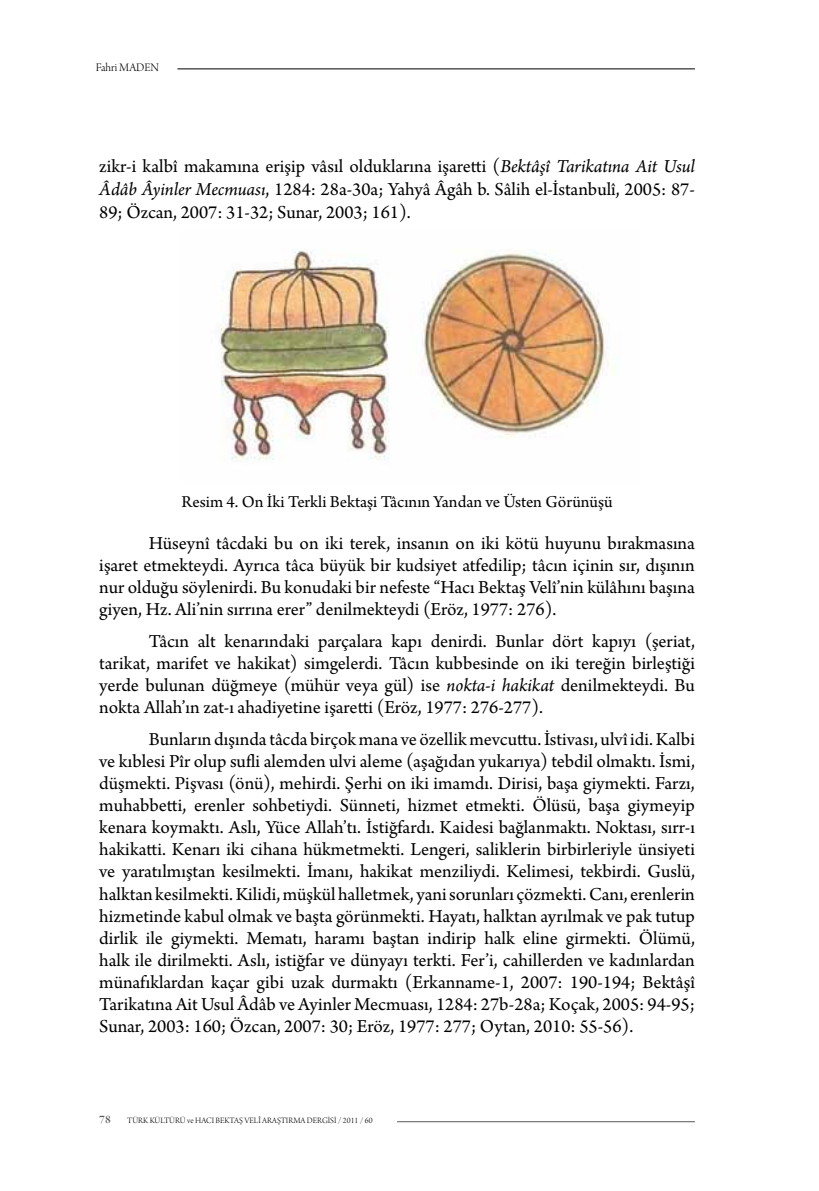
<style>
.page{position:relative;width:819px;height:1191px;background:#fff}
.page>*{position:absolute;margin:0;border:0;box-sizing:border-box;transform-origin:0 0}
.t1{font:19.25px/22.1px "Arno Pro";color:#000;text-align:justify}
.t2{font:17.5px "Arno Pro";color:#000}
.t3{font:12.25px "Arno Pro Light Display";color:#000}
.t4{font:12.25px "Arno Pro Smbd Display";color:#58595b}
.t5{font:8.75px "Arno Pro Light Display";color:#000}
.s1{font-style:italic}
</style>
<div class="page">
<hr style="left:177px;top:68px;width:517px;height:1px;background:#000">
<hr style="left:397px;top:1121px;width:297px;height:1px;background:#58595b">
<img style="left:219px;top:249px;width:397px;height:212px">
<p class="t3" style="left:96px;top:61px;width:65px">Fahri MADEN</p>
<p class="t1" style="left:99px;top:156px;width:597px;line-height:22.8px">zikr-i kalbî makamına erişip vâsıl olduklarına işaretti (<span class="s1">Bektâşî Tarikatına Ait Usul Âdâb Âyinler Mecmuası</span>, 1284: 28a-30a; Yahyâ Âgâh b. Sâlih el-İstanbulî, 2005: 87- 89; Özcan, 2007: 31-32; Sunar, 2003; 161).</p>
<p class="t2" style="left:182px;top:492px;width:432px">Resim 4. On İki Terkli Bektaşi Tâcının Yandan ve Üsten Görünüşü</p>
<p class="t1" style="left:99px;top:533px;width:597px;text-indent:50px">Hüseynî tâcdaki bu on iki terek, insanın on iki kötü huyunu bırakmasına işaret etmekteydi. Ayrıca tâca büyük bir kudsiyet atfedilip; tâcın içinin sır, dışının nur olduğu söylenirdi. Bu konudaki bir nefeste “Hacı Bektaş Velî’nin külâhını başına giyen, Hz. Ali’nin sırrına erer” denilmekteydi (Eröz, 1977: 276).</p>
<p class="t1" style="left:99px;top:631px;width:597px;text-indent:50px">Tâcın alt kenarındaki parçalara kapı denirdi. Bunlar dört kapıyı (şeriat, tarikat, marifet ve hakikat) simgelerdi. Tâcın kubbesinde on iki tereğin birleştiği yerde bulunan düğmeye (mühür veya gül) ise <span class="s1">nokta-i hakikat</span> denilmekteydi. Bu nokta Allah’ın zat-ı ahadiyetine işaretti (Eröz, 1977: 276-277).</p>
<p class="t1" style="left:99px;top:729px;width:597px;text-indent:50px">Bunların dışında tâcda birçok mana ve özellik mevcuttu. İstivası, ulvî idi. Kalbi ve kıblesi Pîr olup sufli alemden ulvi aleme (aşağıdan yukarıya) tebdil olmaktı. İsmi, düşmekti. Pişvası (önü), mehirdi. Şerhi on iki imamdı. Dirisi, başa giymekti. Farzı, muhabbetti, erenler sohbetiydi. Sünneti, hizmet etmekti. Ölüsü, başa giymeyip kenara koymaktı. Aslı, Yüce Allah’tı. İstiğfardı. Kaidesi bağlanmaktı. Noktası, sırr-ı hakikatti. Kenarı iki cihana hükmetmekti. Lengeri, saliklerin birbirleriyle ünsiyeti ve yaratılmıştan kesilmekti. İmanı, hakikat menziliydi. Kelimesi, tekbirdi. Guslü, halktan kesilmekti. Kilidi, müşkül halletmek, yani sorunları çözmekti. Canı, erenlerin hizmetinde kabul olmak ve başta görünmekti. Hayatı, halktan ayrılmak ve pak tutup dirlik ile giymekti. Mematı, haramı baştan indirip halk eline girmekti. Ölümü, halk ile dirilmekti. Aslı, istiğfar ve dünyayı terkti. Fer’i, cahillerden ve kadınlardan münafıklardan kaçar gibi uzak durmaktı (Erkanname-1, 2007: 190-194; Bektâşî Tarikatına Ait Usul Âdâb ve Ayinler Mecmuası, 1284: 27b-28a; Koçak, 2005: 94-95; Sunar, 2003: 160; Özcan, 2007: 30; Eröz, 1977: 277; Oytan, 2010: 55-56).</p>
<p class="t4" style="left:99px;top:1113px;width:13px">78</p>
<p class="t5" style="left:127px;top:1116px;width:247px">TÜRK KÜLTÜRÜ ve HACI BEKTAŞ VELÎ ARAŞTIRMA DERGİSİ / 2011 / 60</p>
</div>
